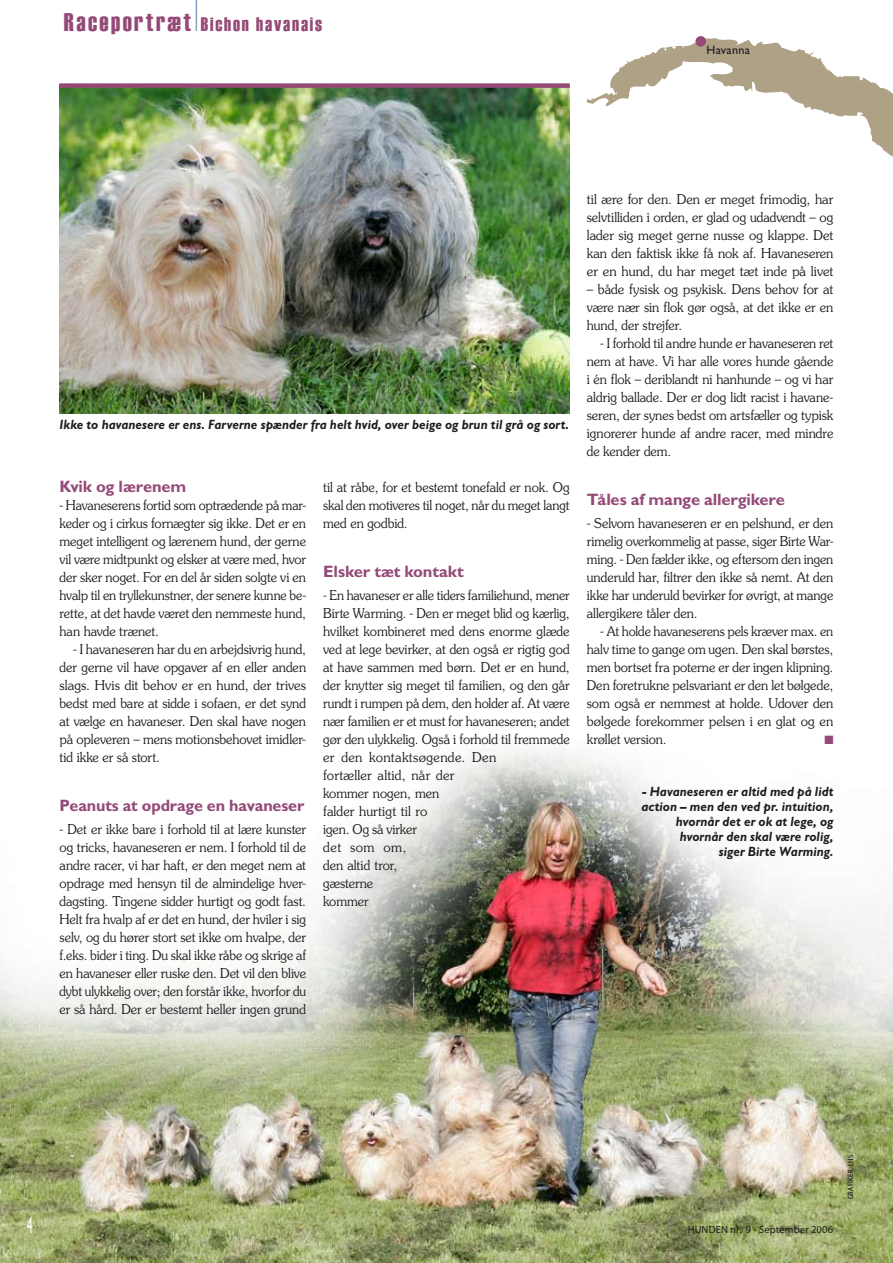
<style>
.page{position:relative;width:893px;height:1263px;background:#fff}
.page>*{position:absolute;margin:0;border:0;box-sizing:border-box;transform-origin:0 0}
.t1{font:19.5px "Haettenschweiler";letter-spacing:.095em;color:#944977}
.t2{font:700 16.5px "M Gill Sans";letter-spacing:-.01em;color:#944977}
.t3{font:300 13.5px/18px "Souvenir";letter-spacing:-.005em;color:#1b1c20;text-align:justify;scale:.93 1}
.t4{font:300 13.5px/18px "Souvenir";letter-spacing:-.005em;color:#1b1c20;text-align:justify;scale:.95 1}
.t5{font:300 13.5px/18px "Souvenir";letter-spacing:-.005em;color:#1b1c20;text-align:justify;scale:.96 1}
.t6{font:300 13.5px/18px "Souvenir";letter-spacing:-.005em;color:#1b1c20;text-align:justify;scale:.94 1}
.t7{font:italic 700 13.5px/15px "Gill Sans";letter-spacing:.005em;color:#1b1c20;text-align:right;scale:.95 1}
.t8{font:12.3px "M Gill Sans";letter-spacing:.02em;color:#1b1c20}
.t9{font:12px "Zapf Dingbats";color:#944977}
.t10{font:10.5px "Myriad";letter-spacing:.015em;color:#1b1c20}
.t11{font:condensed 7.5px "Formata";letter-spacing:.03em;color:#1b1c20}
.s1{font-size:25.5px}
</style>
<div class="page">
<img style="left:0;top:752px;width:893px;height:511px">
<img style="left:60px;top:88px;width:510px;height:326px">
<svg style="left:587px;top:36px;width:306px;height:121px"></svg>
<div style="left:695px;top:36px;width:11px;height:11px;background:#944977;border-radius:50%"></div>
<hr style="left:196px;top:0;width:1px;height:31px;background:#8ca0c2">
<div style="left:60px;top:83px;width:510px;height:5px;background:#944977"></div>
<svg style="left:27px;top:1216px;width:5px;height:16px"></svg>
<h1 class="t1" style="left:64px;top:13px;width:260px"><span class="s1">Raceportræt</span> Bichon havanais</h1>
<p class="t8" style="left:706px;top:43px;width:45px">Havanna</p>
<p class="t7" style="left:60px;top:417px;width:538px">Ikke to havanesere er ens. Farverne spænder fra helt hvid, over beige og brun til grå og sort.</p>
<p class="t2" style="left:60px;top:477px;width:128px">Kvik og lærenem</p>
<p class="t3" style="left:60px;top:496px;width:267px">- Havaneserens fortid som optrædende på mar&shy;keder og i cirkus fornægter sig ikke. Det er en meget intelligent og lærenem hund, der gerne vil være midtpunkt og elsker at være med, hvor der sker noget. For en del år siden solgte vi en hvalp til en tryllekunstner, der senere kunne be&shy;rette, at det havde været den nemmeste hund, han havde trænet.</p>
<p class="t4" style="left:60px;top:640px;width:261px;text-indent:14px">- I havaneseren har du en arbejdsivrig hund, der gerne vil have opgaver af en eller anden slags. Hvis dit behov er en hund, der trives bedst med bare at sidde i sofaen, er det synd at vælge en havaneser. Den skal have nogen på opleveren – mens motionsbehovet imidler&shy;tid ikke er så stort.</p>
<p class="t2" style="left:60px;top:796px;width:246px">Peanuts at opdrage en havaneser</p>
<p class="t4" style="left:60px;top:820px;width:261px">- Det er ikke bare i forhold til at lære kunster og tricks, havaneseren er nem. I forhold til de andre racer, vi har haft, er den meget nem at opdrage med hensyn til de almindelige hver&shy;dagsting. Tingene sidder hurtigt og godt fast.<br>Helt fra hvalp af er det en hund, der hviler i sig selv, og du hører stort set ikke om hvalpe, der f.eks. bider i ting. Du skal ikke råbe og skrige af en havaneser eller ruske den. Det vil den blive dybt ulykkelig over; den forstår ikke, hvorfor du er så hård. Der er bestemt heller ingen grund</p>
<p class="t4" style="left:323px;top:478px;width:261px">til at råbe, for et bestemt tonefald er nok. Og skal den motiveres til noget, når du meget langt med en godbid.</p>
<p class="t2" style="left:323px;top:562px;width:142px">Elsker tæt kontakt</p>
<p class="t3" style="left:323px;top:586px;width:267px;text-align:left">- En havaneser er alle tiders familiehund, mener<br>Birte Warming. - Den er meget blid og kærlig, hvilket kombineret med dens enorme glæde ved at lege bevirker, at den også er rigtig god at have sammen med børn. Det er en hund, der knytter sig meget til familien, og den går rundt i rumpen på dem, den holder af. At være nær familien er et must for havaneseren; andet gør den ulykkelig. Også i forhold til fremmede er den kontaktsøgende. Den<br>fortæller altid, når der<br>kommer nogen, men<br>falder hurtigt til ro<br>igen. Og så virker<br>det som om,<br>den altid tror,<br>gæsterne<br>kommer</p>
<p class="t5" style="left:587px;top:190px;width:258px">til ære for den. Den er meget frimodig, har selvtilliden i orden, er glad og udadvendt – og lader sig meget gerne nusse og klappe. Det kan den faktisk ikke få nok af. Havaneseren er en hund, du har meget tæt inde på livet</p>
<p class="t5" style="left:587px;top:280px;width:258px">– både fysisk og psykisk. Dens behov for at være nær sin flok gør også, at det ikke er en hund, der strejfer.</p>
<p class="t6" style="left:587px;top:334px;width:264px;text-indent:14px">- I forhold til andre hunde er havaneseren ret nem at have. Vi har alle vores hunde gående i én flok – deriblandt ni hanhunde – og vi har aldrig ballade. Der er dog lidt racist i havane&shy;seren, der synes bedst om artsfæller og typisk ignorerer hunde af andre racer, med mindre de kender dem.</p>
<p class="t2" style="left:587px;top:490px;width:200px">Tåles af mange allergikere</p>
<p class="t4" style="left:587px;top:514px;width:261px">- Selvom havaneseren er en pelshund, er den rimelig overkommelig at passe, siger Birte War&shy;ming. - Den fælder ikke, og eftersom den ingen underuld har, filtrer den ikke så nemt. At den ikke har underuld bevirker for øvrigt, at mange allergikere tåler den.</p>
<p class="t3" style="left:587px;top:622px;width:267px;text-indent:14px">- At holde havaneserens pels kræver max. en halv time to gange om ugen. Den skal børstes, men bortset fra poterne er der ingen klipning.<br>Den foretrukne pelsvariant er den let bølgede, som også er nemmest at holde. Udover den bølgede forekommer pelsen i en glat og en krøllet version.</p>
<p class="t9" style="left:824px;top:734px;width:11px">■</p>
<p class="t7" style="left:641px;top:784px;width:204px">- Havaneseren er altid med på lidt action – men den ved pr. intuition, hvornår det er ok at lege, og hvornår den skal være rolig,<br>siger Birte Warming.</p>
<p class="t10" style="left:688px;top:1224px;width:147px">HUNDEN nr. 9 - September 2006</p>
<p class="t11" style="left:846px;top:1199px;width:46px;rotate:-90deg">GRAFIKER: LHS</p>
</div>
